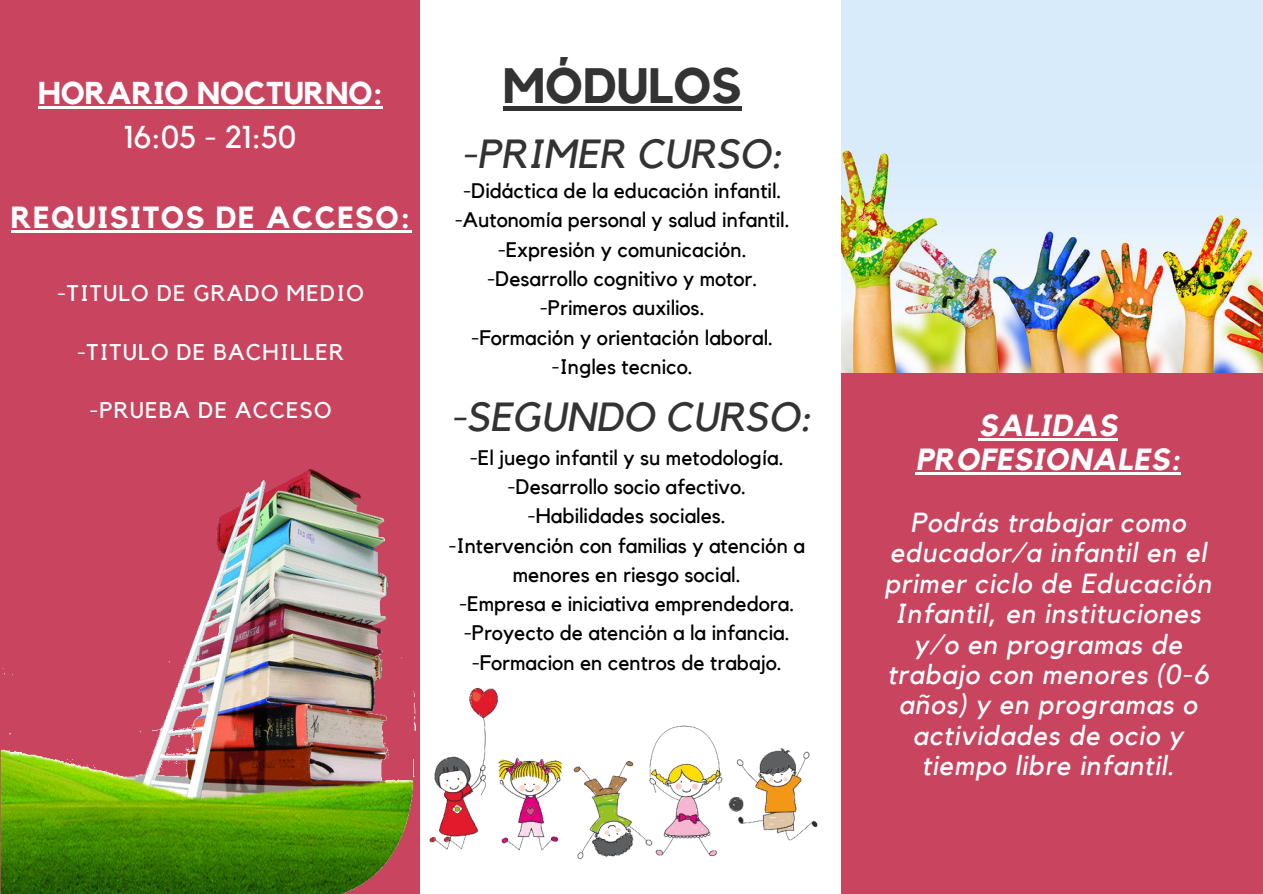
<style>
.page{position:relative;width:1263px;height:894px;background:#fff}
.page>*{position:absolute;margin:0;border:0;box-sizing:border-box;transform-origin:0 0}
.t1{font:700 49.5px "Kollektif";color:#333}
.t2{font:italic 40.5px "Kollektif";color:#333}
.t3{font:700 31.5px "Kollektif";color:#fff}
.t4{font:31.5px "Kollektif";color:#fff}
.t5{font:italic 700 30.45px/33.8px "Kollektif";letter-spacing:.03em;color:#fff;text-align:center}
.t6{font:700 30.45px "Kollektif";letter-spacing:.05em;color:#fff}
.t7{font:italic 27.45px/30.3px "Kollektif";letter-spacing:.03em;color:#fff;text-align:center}
.t8{font:22.65px "Kollektif";letter-spacing:.05em;color:#fff}
.t9{font:21px/29.2px "Kollektif";color:#000;text-align:center}
</style>
<div class="page">
<div style="left:841px;top:0;width:422px;height:893px;background:#c9445e"></div>
<div style="left:0;top:0;width:420px;height:893px;background:#c9445e"></div>
<img style="left:429px;top:687px;width:389px;height:173px">
<img style="left:0;top:468px;width:415px;height:425px">
<img style="left:841px;top:0;width:422px;height:372px">
<hr style="left:979px;top:438px;width:139px;height:2px;background:#fff">
<hr style="left:916px;top:472px;width:265px;height:2px;background:#fff">
<hr style="left:11px;top:230px;width:400px;height:2px;background:#fff">
<hr style="left:503px;top:106px;width:239px;height:4px;background:#333">
<hr style="left:38px;top:107px;width:345px;height:2px;background:#fff">
<p class="t3" style="left:38px;top:79px;width:346px">HORARIO NOCTURNO:</p>
<p class="t4" style="left:124px;top:123px;width:174px">16:05 - 21:50</p>
<p class="t6" style="left:11px;top:203px;width:401px">REQUISITOS DE ACCESO:</p>
<p class="t8" style="left:57px;top:283px;width:308px">-TITULO DE GRADO MEDIO</p>
<p class="t8" style="left:77px;top:341px;width:268px">-TITULO DE BACHILLER</p>
<p class="t8" style="left:90px;top:400px;width:243px">-PRUEBA DE ACCESO</p>
<p class="t1" style="left:503px;top:62px;width:240px">MÓDULOS</p>
<p class="t2" style="left:462px;top:135px;width:323px">-PRIMER CURSO:</p>
<p class="t9" style="left:463px;top:177px;width:320px">-Didáctica de la educación infantil.</p>
<p class="t9" style="left:455px;top:206px;width:336px">-Autonomía personal y salud infantil.</p>
<p class="t9" style="left:498px;top:235px;width:251px">-Expresión y comunicación.</p>
<p class="t9" style="left:487px;top:265px;width:272px">-Desarrollo cognitivo y motor.</p>
<p class="t9" style="left:540px;top:294px;width:166px">-Primeros auxilios.</p>
<p class="t9" style="left:471px;top:323px;width:303px">-Formación y orientación laboral.</p>
<p class="t9" style="left:552px;top:352px;width:143px">-Ingles tecnico.</p>
<p class="t2" style="left:451px;top:397px;width:362px">-SEGUNDO CURSO:</p>
<p class="t9" style="left:470px;top:443px;width:316px">-El juego infantil y su metodología.</p>
<p class="t9" style="left:507px;top:473px;width:240px">-Desarrollo socio afectivo.</p>
<p class="t9" style="left:528px;top:502px;width:200px">-Habilidades sociales.</p>
<p class="t9" style="left:448px;top:531px;width:358px">-Intervención con familias y atención a menores en riesgo social.</p>
<p class="t9" style="left:459px;top:590px;width:337px">-Empresa e iniciativa emprendedora.</p>
<p class="t9" style="left:464px;top:619px;width:328px">-Proyecto de atención a la infancia.</p>
<p class="t9" style="left:472px;top:648px;width:312px">-Formacion en centros de trabajo.</p>
<p class="t5" style="left:916px;top:410px;width:266px">SALIDAS<br>PROFESIONALES:</p>
<p class="t7" style="left:884px;top:508px;width:328px">Podrás trabajar como educador/a infantil en el primer ciclo de Educación<br>Infantil, en instituciones y/o en programas de trabajo con menores (0-6 años) y en programas o actividades de ocio y tiempo libre infantil.</p>
</div>
